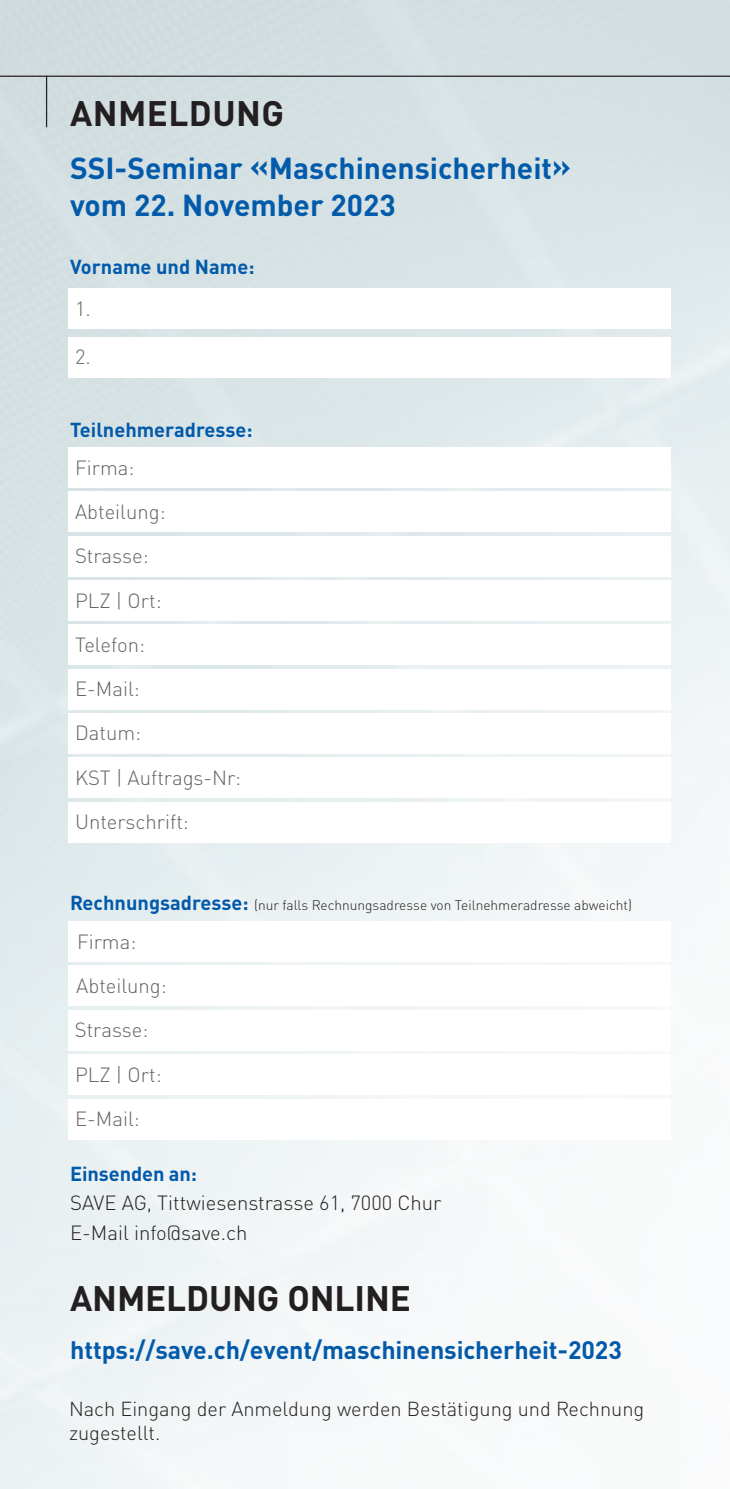
<style>
.page{position:relative;width:730px;height:1489px;background:#fff}
.page>*{position:absolute;margin:0;border:0;box-sizing:border-box;transform-origin:0 0}
.t1{font:700 35px "DIN Pro";letter-spacing:-.005em;color:#231f20}
.t2{font:700 30px/36px "DIN Pro";color:#015aaa}
.t3{font:700 25px "DIN Pro";letter-spacing:-.005em;color:#015aaa}
.t4{font:300 20.25px/44.2px "DIN Pro";color:#636366}
.t5{font:300 20.25px/30px "DIN Pro";color:#231f20}
.t6{font:300 20px/24px "DIN Pro";color:#231f20}
.t7{font:700 20px "DIN Pro";color:#015aaa}
.t8{font:300 13.75px "DIN Pro";color:#231f20}
.s1{font-weight:700;font-size:20px;color:#015aaa}
</style>
<div class="page">
<hr style="left:0;top:76px;width:730px;height:1px;background:#231f20">
<hr style="left:46px;top:76px;width:1px;height:51px;background:#231f20">
<h1 class="t1" style="left:70px;top:84px;width:215px">ANMELDUNG</h1>
<h2 class="t2" style="left:70px;top:147px;width:502px">SSI-Seminar «Maschinensicherheit» vom 22. November 2023</h2>
<p class="t7" style="left:70px;top:250px;width:186px">Vorname und Name:</p>
<p class="t4" style="left:75px;top:284px;width:17px">1.</p>
<p class="t4" style="left:75px;top:333px;width:17px">2.</p>
<p class="t7" style="left:70px;top:413px;width:184px">Teilnehmeradresse:</p>
<p class="t4" style="left:75px;top:443px;width:61px">Firma:</p>
<p class="t4" style="left:75px;top:487px;width:92px">Abteilung:</p>
<p class="t4" style="left:75px;top:532px;width:75px">Strasse:</p>
<p class="t4" style="left:75px;top:576px;width:88px">PLZ | Ort:</p>
<p class="t4" style="left:75px;top:620px;width:71px">Telefon:</p>
<p class="t4" style="left:75px;top:664px;width:66px">E-Mail:</p>
<p class="t4" style="left:75px;top:709px;width:68px">Datum:</p>
<p class="t4" style="left:75px;top:753px;width:167px">KST | Auftrags-Nr:</p>
<p class="t4" style="left:75px;top:798px;width:115px">Unterschrift:</p>
<p class="t8" style="left:70px;top:894px;width:563px"><span class="s1">Rechnungsadresse:</span> (nur falls Rechnungsadresse von Teilnehmeradresse abweicht)</p>
<p class="t4" style="left:77px;top:917px;width:61px">Firma:</p>
<p class="t4" style="left:75px;top:961px;width:93px">Abteilung:<br>Strasse:<br>PLZ | Ort:</p>
<p class="t4" style="left:75px;top:1094px;width:66px">E-Mail:</p>
<p class="t7" style="left:70px;top:1157px;width:128px">Einsenden an:</p>
<p class="t5" style="left:70px;top:1186px;width:373px">SAVE AG, Tittwiesenstrasse 61, 7000 Chur<br>E-Mail info@save.ch</p>
<h1 class="t1" style="left:70px;top:1268px;width:342px">ANMELDUNG ONLINE</h1>
<p class="t3" style="left:70px;top:1329px;width:553px">https://save.ch/event/maschinensicherheit-2023</p>
<p class="t6" style="left:69px;top:1395px;width:577px">Nach Eingang der Anmeldung werden Bestätigung und Rechnung zugestellt.</p>
</div>
